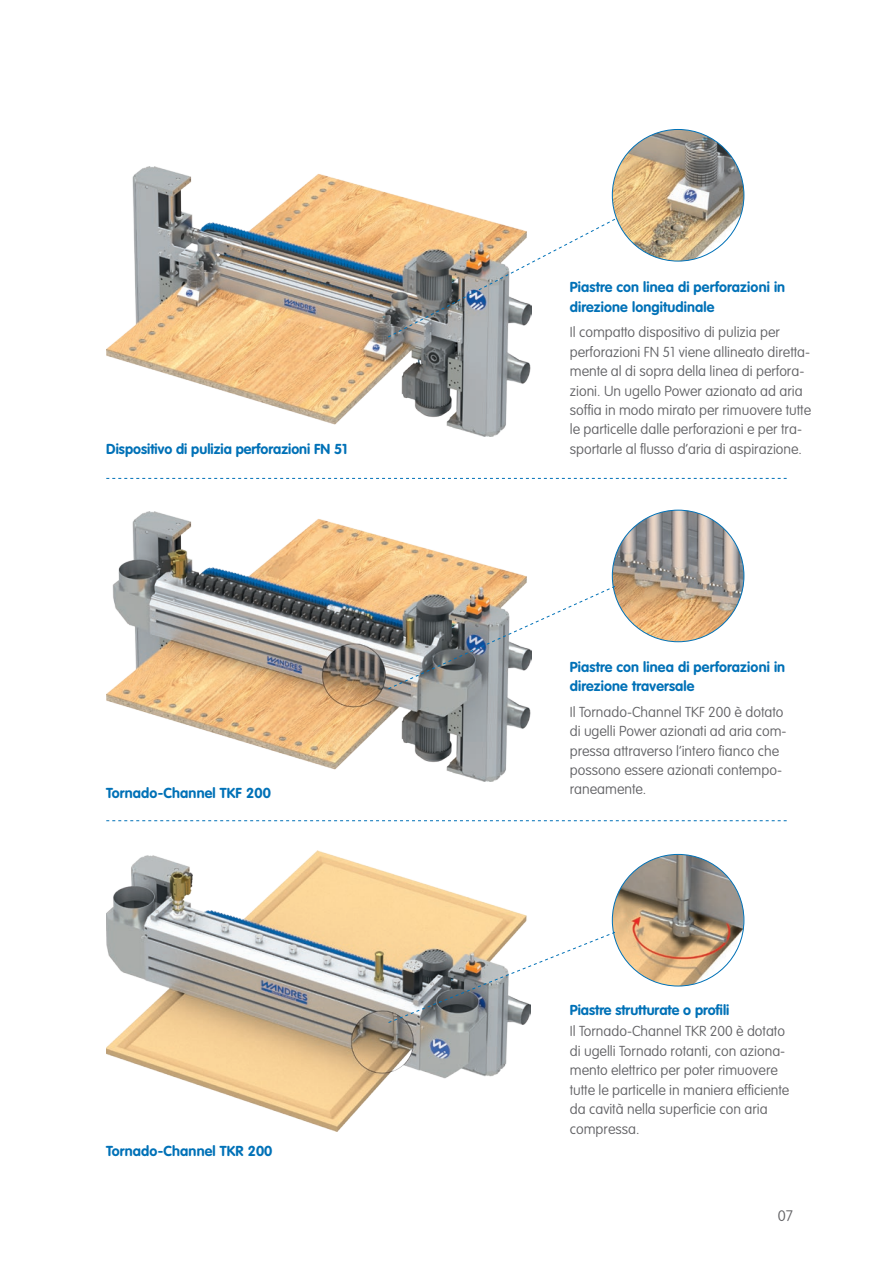
<style>
.page{position:relative;width:893px;height:1263px;background:#fff}
.page>*{position:absolute;margin:0;border:0;box-sizing:border-box;transform-origin:0 0}
.t1{font:100 15px "VAG Rounded Std";color:#636366}
.t2{font:100 14.25px/19.5px "VAG Rounded Std";color:#636366}
.t3{font:700 14.25px/19.5px "VAG Rounded Std";letter-spacing:.01em;color:#0071b7}
</style>
<div class="page">
<img style="left:106px;top:167px;width:425px;height:270px">
<img style="left:106px;top:511px;width:425px;height:270px">
<img style="left:106px;top:851px;width:421px;height:280px">
<svg style="left:106px;top:478px;width:681px;height:1px"></svg>
<svg style="left:106px;top:820px;width:681px;height:1px"></svg>
<img style="left:612px;top:510px;width:132px;height:132px;border-radius:66px">
<img style="left:612px;top:129px;width:132px;height:132px;border-radius:66px">
<img style="left:612px;top:855px;width:132px;height:131px">
<svg style="left:387px;top:218px;width:229px;height:120px"></svg>
<img style="left:388px;top:585px;width:228px;height:105px">
<svg style="left:388px;top:931px;width:228px;height:92px"></svg>
<p class="t3" style="left:570px;top:278px;width:217px">Piastre con linea di perforazioni in direzione longitudinale</p>
<p class="t2" style="left:570px;top:323px;width:243px">Il compatto dispositivo di pulizia per perforazioni FN 51 viene allineato diretta&shy;mente al di sopra della linea di perfora&shy;zioni. Un ugello Power azionato ad aria soffia in modo mirato per rimuovere tutte le particelle dalle perforazioni e per tra-</p>
<p class="t3" style="left:106px;top:440px;width:243px">Dispositivo di pulizia perforazioni FN 51</p>
<p class="t2" style="left:570px;top:440px;width:234px">sportarle al flusso d’aria di aspirazione.</p>
<p class="t3" style="left:106px;top:784px;width:166px">Tornado-Channel TKF 200</p>
<p class="t3" style="left:106px;top:1141px;width:168px">Tornado-Channel TKR 200</p>
<p class="t3" style="left:570px;top:658px;width:217px">Piastre con linea di perforazioni in direzione traversale</p>
<p class="t2" style="left:570px;top:702px;width:218px">Il Tornado-Channel TKF 200 è dotato di ugelli Power azionati ad aria com&shy;pressa attraverso l’intero fianco che possono essere azionati contempo&shy;raneamente.</p>
<p class="t3" style="left:570px;top:1000px;width:161px">Piastre strutturate o profili</p>
<p class="t2" style="left:570px;top:1022px;width:221px">Il Tornado-Channel TKR 200 è dotato di ugelli Tornado rotanti, con aziona&shy;mento elettrico per poter rimuovere tutte le particelle in maniera efficiente da cavità nella superficie con aria compressa.</p>
<p class="t1" style="left:778px;top:1207px;width:17px">07</p>
</div>
